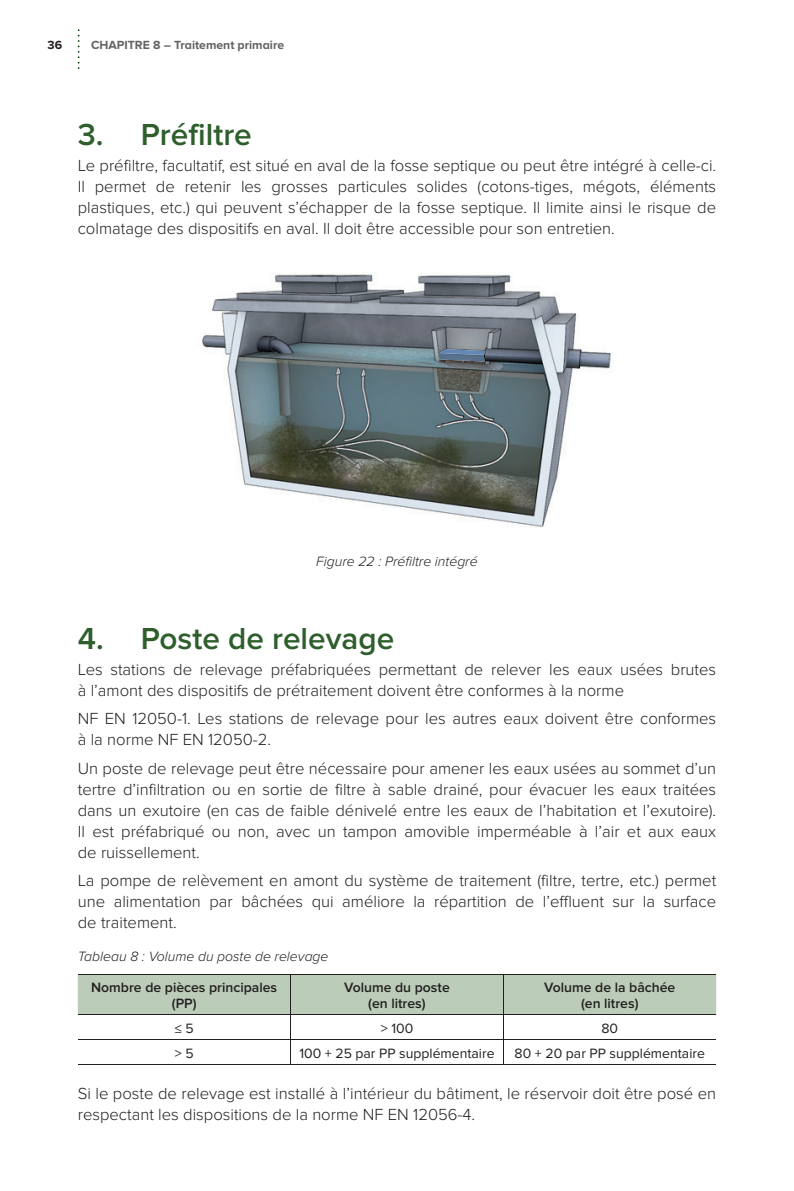
<style>
.page{position:relative;width:794px;height:1191px;background:#fff}
.page>*{position:absolute;margin:0;border:0;box-sizing:border-box;transform-origin:0 0}
.t1{font:600 31.5px "Proxima Nova";color:#2e5e2c}
.t2{font:300 16.62px/21px "Proxima Nova";color:#231f20;text-align:justify}
.t3{font:600 14px/15.8px "Proxima Nova";color:#231f20;text-align:center}
.t4{font:14px "Proxima Nova";color:#231f20}
.t5{font:italic 300 14px "Proxima Nova";color:#231f20}
.t6{font:700 12.25px "Proxima Nova A";color:#636366}
.t7{font:700 12.25px "Proxima Nova";color:#231f20}
</style>
<div class="page">
<svg style="left:78px;top:29px;width:2px;height:40px"></svg>
<img style="left:202px;top:274px;width:410px;height:254px">
<img style="left:439px;top:355px;width:45px;height:7px">
<img style="left:439px;top:349px;width:45px;height:6px">
<hr style="left:78px;top:973px;width:212px;height:1px;background:#231f20">
<hr style="left:290px;top:973px;width:213px;height:1px;background:#231f20">
<hr style="left:503px;top:973px;width:213px;height:1px;background:#231f20">
<svg style="left:78px;top:974px;width:638px;height:90px"></svg>
<hr style="left:78px;top:1064px;width:212px;height:1px;background:#231f20">
<hr style="left:290px;top:1064px;width:213px;height:1px;background:#231f20">
<hr style="left:503px;top:1064px;width:213px;height:1px;background:#231f20">
<p class="t7" style="left:48px;top:38px;width:16px">36</p>
<p class="t6" style="left:91px;top:38px;width:195px">CHAPITRE 8 – Traitement primaire</p>
<h1 class="t1" style="left:78px;top:116px;width:176px">3. Préfiltre</h1>
<p class="t2" style="left:78px;top:155px;width:640px">Le préfiltre, facultatif, est situé en aval de la fosse septique ou peut être intégré à celle-ci.<br>Il permet de retenir les grosses particules solides (cotons-tiges, mégots, éléments plastiques, etc.) qui peuvent s’échapper de la fosse septique. Il limite ainsi le risque de colmatage des dispositifs en aval. Il doit être accessible pour son entretien.</p>
<p class="t5" style="left:316px;top:553px;width:163px">Figure 22 : Préfiltre intégré</p>
<h1 class="t1" style="left:78px;top:620px;width:318px">4. Poste de relevage</h1>
<p class="t2" style="left:78px;top:659px;width:640px">Les stations de relevage préfabriquées permettant de relever les eaux usées brutes à l’amont des dispositifs de prétraitement doivent être conformes à la norme</p>
<p class="t2" style="left:78px;top:708px;width:640px">NF EN 12050-1. Les stations de relevage pour les autres eaux doivent être conformes à la norme NF EN 12050-2.</p>
<p class="t2" style="left:78px;top:757px;width:640px">Un poste de relevage peut être nécessaire pour amener les eaux usées au sommet d’un tertre d’infiltration ou en sortie de filtre à sable drainé, pour évacuer les eaux traitées dans un exutoire (en cas de faible dénivelé entre les eaux de l’habitation et l’exutoire).<br>Il est préfabriqué ou non, avec un tampon amovible imperméable à l’air et aux eaux de ruissellement.</p>
<p class="t2" style="left:78px;top:870px;width:640px">La pompe de relèvement en amont du système de traitement (filtre, tertre, etc.) permet une alimentation par bâchées qui améliore la répartition de l’effluent sur la surface de traitement.</p>
<p class="t5" style="left:78px;top:948px;width:252px">Tableau 8 : Volume du poste de relevage</p>
<p class="t3" style="left:91px;top:979px;width:187px">Nombre de pièces principales (PP)</p>
<p class="t3" style="left:344px;top:979px;width:107px">Volume du poste (en litres)</p>
<p class="t3" style="left:544px;top:979px;width:133px">Volume de la bâchée (en litres)</p>
<p class="t4" style="left:175px;top:1020px;width:20px">≤ 5</p>
<p class="t4" style="left:381px;top:1020px;width:34px">&gt; 100</p>
<p class="t4" style="left:601px;top:1020px;width:18px">80</p>
<p class="t4" style="left:175px;top:1045px;width:20px">&gt; 5</p>
<p class="t4" style="left:299px;top:1045px;width:197px">100 + 25 par PP supplémentaire</p>
<p class="t4" style="left:514px;top:1045px;width:192px">80 + 20 par PP supplémentaire</p>
<p class="t2" style="left:78px;top:1083px;width:640px">Si le poste de relevage est installé à l’intérieur du bâtiment, le réservoir doit être posé en respectant les dispositions de la norme NF EN 12056-4.</p>
</div>
